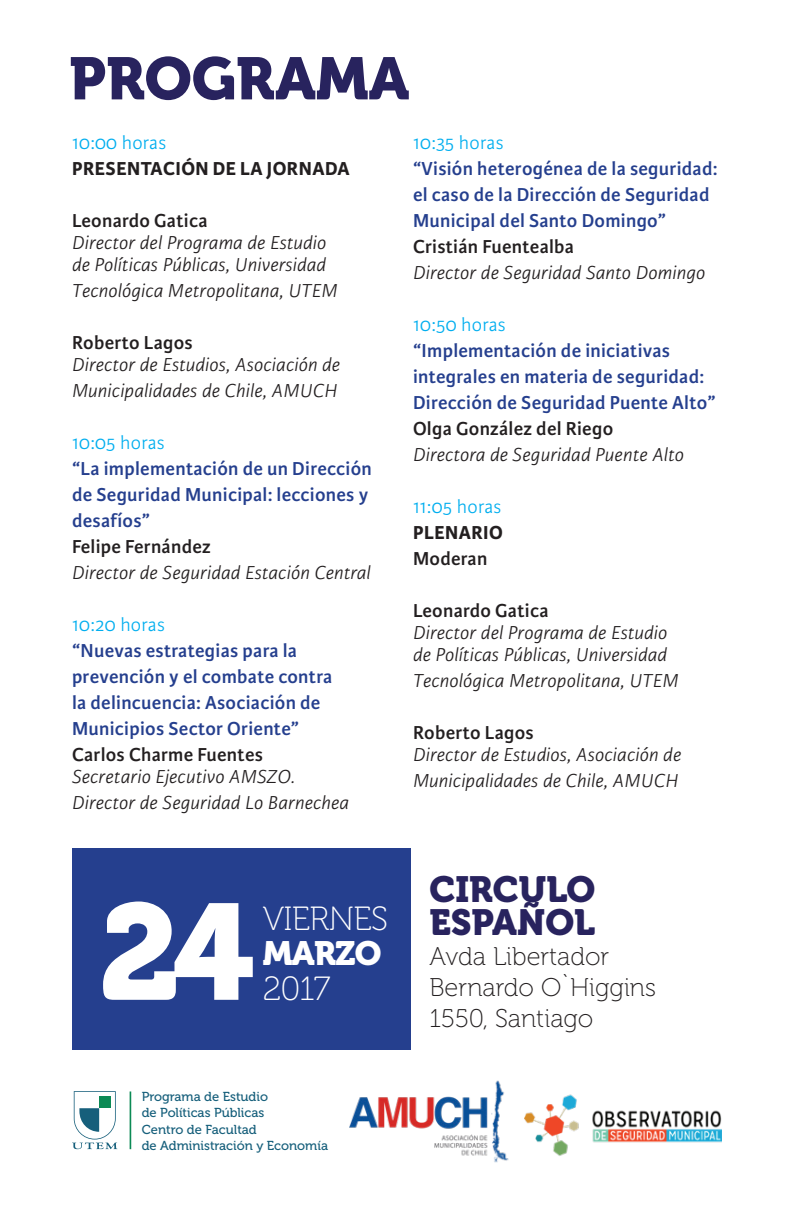
<style>
.page{position:relative;width:792px;height:1224px;background:#fff}
.page>*{position:absolute;margin:0;border:0;box-sizing:border-box;transform-origin:0 0}
.t1{font:135.2px "Museo 900";color:#fff}
.t2{font:59.2px "Museo 900";color:#28235e}
.t3{font:36.2px/32.6px "Museo 900";color:#28235e}
.t4{font:33.6px "Museo 100";letter-spacing:-.02em;color:#fff}
.t5{font:33.6px "Museo 900";letter-spacing:-.02em;color:#fff}
.t6{font:25.6px/30.6px "Museo 100";color:#231f20}
.t7{font:italic 300 20px/26px "Karmina Sans";letter-spacing:.015em;color:#231f20}
.t8{font:600 20px/26px "Karmina Sans";letter-spacing:.015em;color:#253f8e}
.t9{font:600 20px "Karmina Sans";letter-spacing:.015em;color:#231f20}
.t10{font:300 20px "Karmina Sans";letter-spacing:.015em;color:#00aeef}
.t11{font:700 20px "Karmina Sans";letter-spacing:.025em;color:#231f20}
.t12{font:13px/15.6px "Museo 500";color:#165f7b}
</style>
<div class="page">
<div style="left:72px;top:849px;width:338px;height:201px;background:#253f8e"></div>
<img style="left:349px;top:1080px;width:160px;height:83px">
<img style="left:525px;top:1094px;width:196px;height:62px">
<svg style="left:72px;top:1091px;width:45px;height:58px"></svg>
<div style="left:99px;top:1097px;width:12px;height:11px;background:#0c8a55"></div>
<hr style="left:130px;top:1091px;width:1px;height:58px;background:#0c8a55">
<h2 class="t2" style="left:69px;top:45px;width:342px">PROGRAMA</h2>
<p class="t10" style="left:72px;top:131px;width:96px">10:00 horas</p>
<p class="t11" style="left:72px;top:157px;width:279px">PRESENTACIÓN DE LA JORNADA</p>
<p class="t9" style="left:72px;top:209px;width:137px">Leonardo Gatica</p>
<p class="t7" style="left:72px;top:232px;width:256px;line-height:22px">Director del Programa de Estudio de Políticas Públicas, Universidad</p>
<p class="t7" style="left:72px;top:278px;width:267px">Tecnológica Metropolitana, UTEM</p>
<p class="t9" style="left:72px;top:331px;width:122px">Roberto Lagos</p>
<p class="t7" style="left:72px;top:352px;width:270px">Director de Estudios, Asociación de<br>Municipalidades de Chile, AMUCH</p>
<p class="t10" style="left:72px;top:431px;width:94px">10:05 horas</p>
<p class="t8" style="left:72px;top:456px;width:301px">“La implementación de un Dirección de Seguridad Municipal: lecciones y desafíos”</p>
<p class="t9" style="left:72px;top:535px;width:140px">Felipe Fernández</p>
<p class="t7" style="left:72px;top:560px;width:300px">Director de Seguridad Estación Central</p>
<p class="t10" style="left:72px;top:613px;width:94px">10:20 horas</p>
<p class="t8" style="left:72px;top:638px;width:262px">“Nuevas estrategias para la prevención y el combate contra la delincuencia: Asociación de<br>Municipios Sector Oriente”</p>
<p class="t9" style="left:72px;top:743px;width:192px">Carlos Charme Fuentes</p>
<p class="t7" style="left:72px;top:764px;width:278px">Secretario Ejecutivo AMSZO.<br>Director de Seguridad Lo Barnechea</p>
<h1 class="t1" style="left:100px;top:876px;width:156px">24</h1>
<h3 class="t4" style="left:263px;top:901px;width:127px">viernes</h3>
<h3 class="t5" style="left:263px;top:934px;width:120px">MARZO</h3>
<h3 class="t4" style="left:263px;top:971px;width:69px">2017</h3>
<p class="t12" style="left:142px;top:1089px;width:128px">Programa de Estudio de Políticas Públicas</p>
<p class="t12" style="left:142px;top:1122px;width:188px">Centro de Facultad<br>de Administración y Economía</p>
<p class="t10" style="left:413px;top:131px;width:92px">10:35 horas</p>
<p class="t8" style="left:413px;top:156px;width:306px">“Visión heterogénea de la seguridad: el caso de la Dirección de Seguridad<br>Municipal del Santo Domingo”</p>
<p class="t9" style="left:413px;top:235px;width:163px">Cristián Fuentealba</p>
<p class="t7" style="left:413px;top:260px;width:294px">Director de Seguridad Santo Domingo</p>
<p class="t10" style="left:413px;top:313px;width:94px">10:50 horas</p>
<p class="t8" style="left:413px;top:338px;width:304px">“Implementación de iniciativas integrales en materia de seguridad:<br>Dirección de Seguridad Puente Alto”</p>
<p class="t9" style="left:413px;top:417px;width:202px">Olga González del Riego</p>
<p class="t7" style="left:413px;top:442px;width:272px">Directora de Seguridad Puente Alto</p>
<p class="t10" style="left:413px;top:495px;width:90px">11:05 horas</p>
<p class="t11" style="left:413px;top:521px;width:23px">PLENARIO</p>
<p class="t9" style="left:413px;top:547px;width:76px">Moderan</p>
<p class="t9" style="left:413px;top:599px;width:137px">Leonardo Gatica</p>
<p class="t7" style="left:413px;top:622px;width:256px;line-height:22px">Director del Programa de Estudio de Políticas Públicas, Universidad</p>
<p class="t7" style="left:413px;top:668px;width:267px">Tecnológica Metropolitana, UTEM</p>
<p class="t9" style="left:413px;top:721px;width:122px">Roberto Lagos</p>
<p class="t7" style="left:413px;top:742px;width:270px">Director de Estudios, Asociación de<br>Municipalidades de Chile, AMUCH</p>
<h3 class="t3" style="left:429px;top:873px;width:168px">CIRCULO<br>ESPAÑOL</h3>
<p class="t6" style="left:429px;top:942px;width:228px">Avda Libertador<br>Bernardo O`Higgins<br>1550, Santiago</p>
</div>
